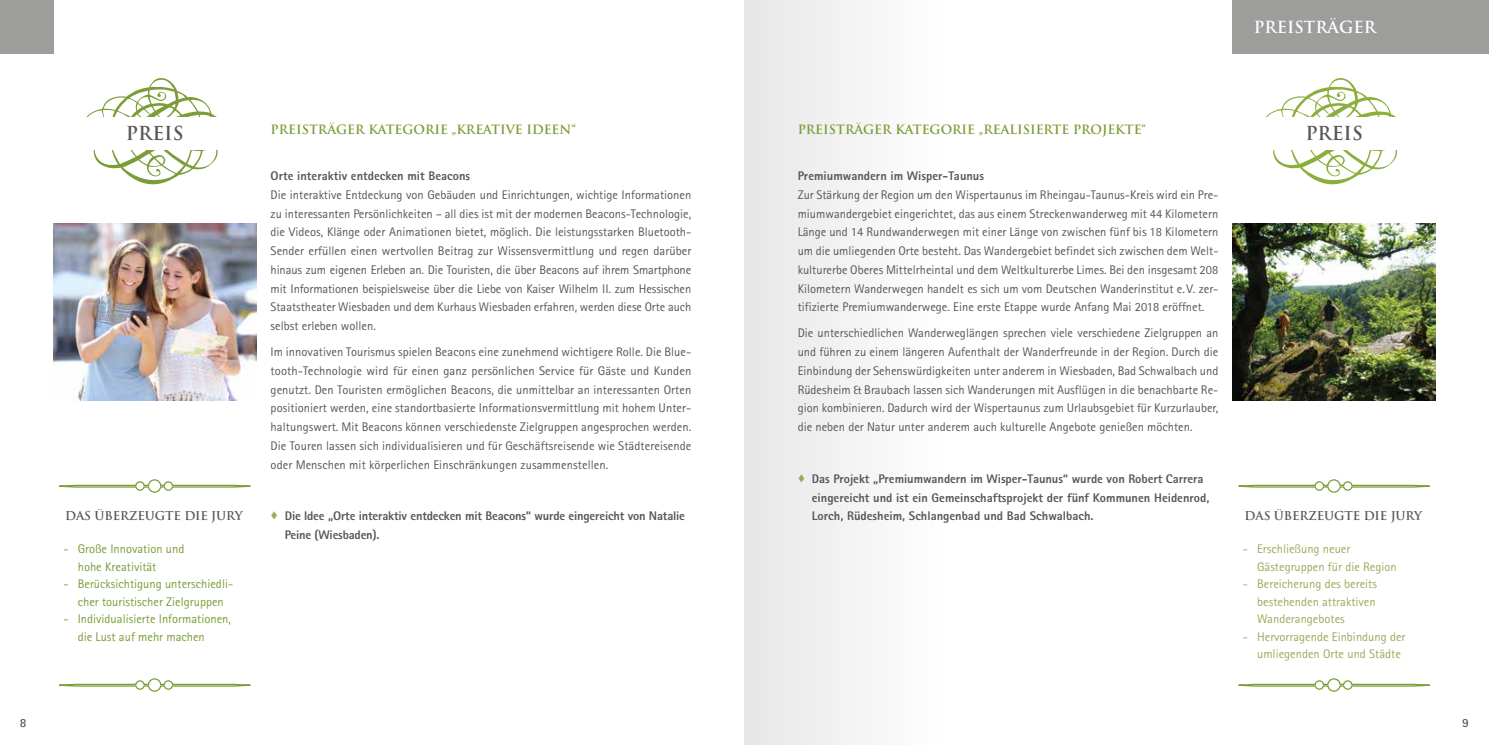
<style>
.page{position:relative;width:1489px;height:745px;background:#fff}
.page>*{position:absolute;margin:0;border:0;box-sizing:border-box;transform-origin:0 0}
.t1{font:700 18.75px "Trajan";color:#575756}
.t2{font:700 16.25px "Trajan";color:#fff}
.t3{font:12.5px/18.8px "Rotis Sans Serif";color:#575756;text-align:justify}
.t4{font:800 12.5px/18.8px "Rotis Sans Serif";color:#575756}
.t5{font:12.5px/17.5px "Rotis Sans Serif";color:#95ad5b}
.t6{font:12.5px/17.5px "Rotis Sans Serif";color:#7b9c36}
.t7{font:700 12.5px "Trajan";color:#7b9c36}
.t8{font:700 12.5px "Rotis Sans Serif";color:#575756}
.t9{font:700 11.88px "Trajan";letter-spacing:-.01em;color:#575756}
.s1{color:#95ad5b}
</style>
<div class="page">
<div style="left:744px;top:0;width:204px;height:744px;background:#f3f3f3"></div>
<img style="left:53px;top:223px;width:203px;height:177px">
<img style="left:1232px;top:223px;width:203px;height:177px">
<div style="left:0;top:0;width:53px;height:53px;background:#9d9d9c"></div>
<svg style="left:1238px;top:479px;width:192px;height:14px"></svg>
<svg style="left:1238px;top:678px;width:192px;height:14px"></svg>
<svg style="left:86px;top:78px;width:132px;height:107px"></svg>
<div style="left:54px;top:117px;width:202px;height:33px;background:#fff"></div>
<svg style="left:1266px;top:78px;width:131px;height:107px"></svg>
<div style="left:1233px;top:117px;width:201px;height:33px;background:#fff"></div>
<svg style="left:59px;top:479px;width:192px;height:14px"></svg>
<svg style="left:59px;top:678px;width:192px;height:14px"></svg>
<div style="left:1232px;top:0;width:256px;height:53px;background:#9d9d9c"></div>
<h2 class="t2" style="left:1253px;top:17px;width:124px">PREISTRÄGER</h2>
<p class="t7" style="left:270px;top:122px;width:307px">PREISTRÄGER KATEGORIE „KREATIVE IDEEN“</p>
<p class="t7" style="left:797px;top:122px;width:350px">PREISTRÄGER KATEGORIE „REALISIERTE PROJEKTE“</p>
<h1 class="t1" style="left:126px;top:121px;width:59px">PREIS</h1>
<h1 class="t1" style="left:1305px;top:121px;width:59px">PREIS</h1>
<p class="t9" style="left:65px;top:507px;width:179px">DAS ÜBERZEUGTE DIE JURY</p>
<p class="t6" style="left:78px;top:540px;width:108px;text-indent:-14px">- Große Innovation und hohe Kreativität</p>
<p class="t6" style="left:64px;top:575px;width:171px;text-align:center">- Berücksichtigung unterschiedli&shy;cher touristischer Zielgruppen</p>
<p class="t6" style="left:78px;top:610px;width:155px;text-indent:-14px">- Individualisierte Informationen, die Lust auf mehr machen</p>
<p class="t4" style="left:270px;top:166px;width:201px">Orte interaktiv entdecken mit Beacons</p>
<p class="t3" style="left:270px;top:185px;width:422px">Die interaktive Entdeckung von Gebäuden und Einrichtungen, wichtige Informationen zu interessanten Persönlichkeiten – all dies ist mit der modernen Beacons-Technologie, die Videos, Klänge oder Animationen bietet, möglich. Die leistungsstarken Bluetooth-Sender erfüllen einen wertvollen Beitrag zur Wissensvermittlung und regen darüber hinaus zum eigenen Erleben an. Die Touristen, die über Beacons auf ihrem Smartphone mit Informationen beispielsweise über die Liebe von Kaiser Wilhelm II. zum Hessischen Staatstheater Wiesbaden und dem Kurhaus Wiesbaden erfahren, werden diese Orte auch selbst erleben wollen.</p>
<p class="t3" style="left:270px;top:342px;width:422px">Im innovativen Tourismus spielen Beacons eine zunehmend wichtigere Rolle. Die Blue&shy;tooth-Technologie wird für einen ganz persönlichen Service für Gäste und Kunden genutzt. Den Touristen ermöglichen Beacons, die unmittelbar an interessanten Orten positioniert werden, eine standortbasierte Informationsvermittlung mit hohem Unter&shy;haltungswert. Mit Beacons können verschiedenste Zielgruppen angesprochen werden.<br>Die Touren lassen sich individualisieren und für Geschäftsreisende wie Städtereisende oder Menschen mit körperlichen Einschränkungen zusammenstellen.</p>
<p class="t4" style="left:285px;top:506px;width:402px;text-indent:-14px"><span class="s1">▼</span> Die Idee „Orte interaktiv entdecken mit Beacons“ wurde eingereicht von Natalie<br>Peine (Wiesbaden).</p>
<p class="t4" style="left:797px;top:166px;width:188px">Premiumwandern im Wisper-Taunus</p>
<p class="t3" style="left:797px;top:185px;width:422px">Zur Stärkung der Region um den Wispertaunus im Rheingau-Taunus-Kreis wird ein Pre&shy;miumwandergebiet eingerichtet, das aus einem Streckenwanderweg mit 44 Kilometern Länge und 14 Rundwanderwegen mit einer Länge von zwischen fünf bis 18 Kilometern um die umliegenden Orte besteht. Das Wandergebiet befindet sich zwischen dem Welt&shy;kulturerbe Oberes Mittelrheintal und dem Weltkulturerbe Limes. Bei den insgesamt 208<br>Kilometern Wanderwegen handelt es sich um vom Deutschen Wanderinstitut e.V. zer&shy;tifizierte Premiumwanderwege. Eine erste Etappe wurde Anfang Mai 2018 eröffnet.</p>
<p class="t3" style="left:797px;top:323px;width:422px">Die unterschiedlichen Wanderweglängen sprechen viele verschiedene Zielgruppen an und führen zu einem längeren Aufenthalt der Wanderfreunde in der Region. Durch die Einbindung der Sehenswürdigkeiten unter anderem in Wiesbaden, Bad Schwalbach und Rüdesheim &amp; Braubach lassen sich Wanderungen mit Ausflügen in die benachbarte Re&shy;gion kombinieren. Dadurch wird der Wispertaunus zum Urlaubsgebiet für Kurzurlauber, die neben der Natur unter anderem auch kulturelle Angebote genießen möchten.</p>
<p class="t4" style="left:811px;top:469px;width:399px;text-indent:-14px"><span class="s1">▼</span> Das Projekt „Premiumwandern im Wisper-Taunus“ wurde von Robert Carrera eingereicht und ist ein Gemeinschaftsprojekt der fünf Kommunen Heidenrod,<br>Lorch, Rüdesheim, Schlangenbad und Bad Schwalbach.</p>
<p class="t9" style="left:1244px;top:507px;width:179px">DAS ÜBERZEUGTE DIE JURY</p>
<p class="t5" style="left:1256px;top:540px;width:141px;text-indent:-14px">- Erschließung neuer<br>Gästegruppen für die Region</p>
<p class="t5" style="left:1256px;top:575px;width:121px;text-align:justify;text-indent:-14px">- Bereicherung des bereits bestehenden attraktiven Wanderangebotes</p>
<p class="t5" style="left:1256px;top:627px;width:150px;text-indent:-14px">- Hervorragende Einbindung der umliegenden Orte und Städte</p>
<p class="t8" style="left:20px;top:714px;width:8px">8</p>
<p class="t8" style="left:1461px;top:714px;width:8px">9</p>
</div>
